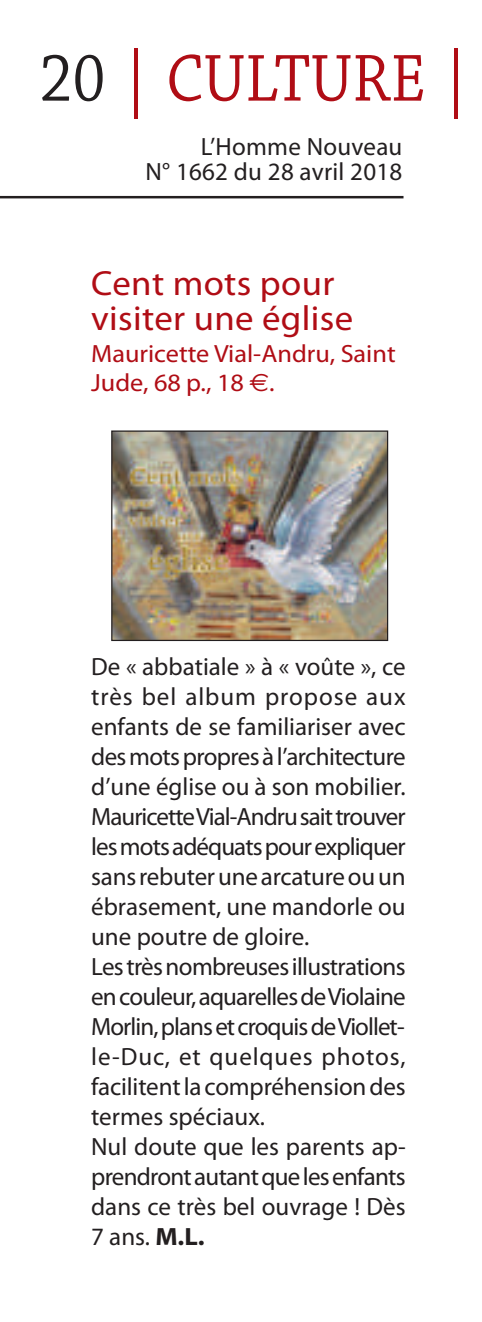
<style>
.page{position:relative;width:482px;height:1322px;background:#fff}
.page>*{position:absolute;margin:0;border:0;box-sizing:border-box;transform-origin:0 0}
.t1{font:70px "Chaparral Pro";color:#b00d15;scale:.9 1}
.t2{font:35px/35px "Myriad Pro";letter-spacing:.01em;color:#b00d15;scale:1.05 1}
.t3{font:25px/30px "Myriad Pro";letter-spacing:-.005em;color:#231f20;text-align:right}
.t4{font:25px/28.8px "Myriad Pro";color:#b00d15;scale:1.05 1}
.s1{color:#231f20}
.s2{font-family:"Euro Sans"}
.s3{font-weight:700}
</style>
<div class="page">
<hr style="left:0;top:196px;width:403px;height:2px;background:#231f20">
<img style="left:113px;top:432px;width:273px;height:207px">
<div style="left:111px;top:430px;width:277px;height:211px;border:1px solid #231f20"></div>
<h1 class="t1" style="left:39px;top:54px;width:482px"><span class="s1">20</span> | CULTURE |</h1>
<p class="t3" style="left:145px;top:136px;width:258px;line-height:25px">L’Homme Nouveau<br>N° 1662 du 28 avril 2018</p>
<h2 class="t2" style="left:91px;top:268px;width:251px">Cent mots pour visiter une église</h2>
<p class="t4" style="left:91px;top:341px;width:291px">Mauricette Vial-Andru, Saint<br>Jude, 68 p., 18 <span class="s2">€</span>.</p>
<p class="t3" style="left:91px;top:653px;width:316px;text-align:left">De « abbatiale » à « voûte », ce très bel album propose aux enfants de se familiariser avec des mots propres à l’architecture d’une église ou à son mobilier.<br>Mauricette Vial-Andru sait trouver les mots adéquats pour expliquer sans rebuter une arcature ou un ébrasement, une mandorle ou une poutre de gloire.<br>Les très nombreuses illustrations en couleur, aquarelles de Violaine<br>Morlin, plans et croquis de Viollet&shy;le-Duc, et quelques photos, facilitent la compréhension des termes spéciaux.<br>Nul doute que les parents ap&shy;prendront autant que les enfants dans ce très bel ouvrage ! Dès<br>7 ans. <span class="s3">M.L.</span></p>
</div>
